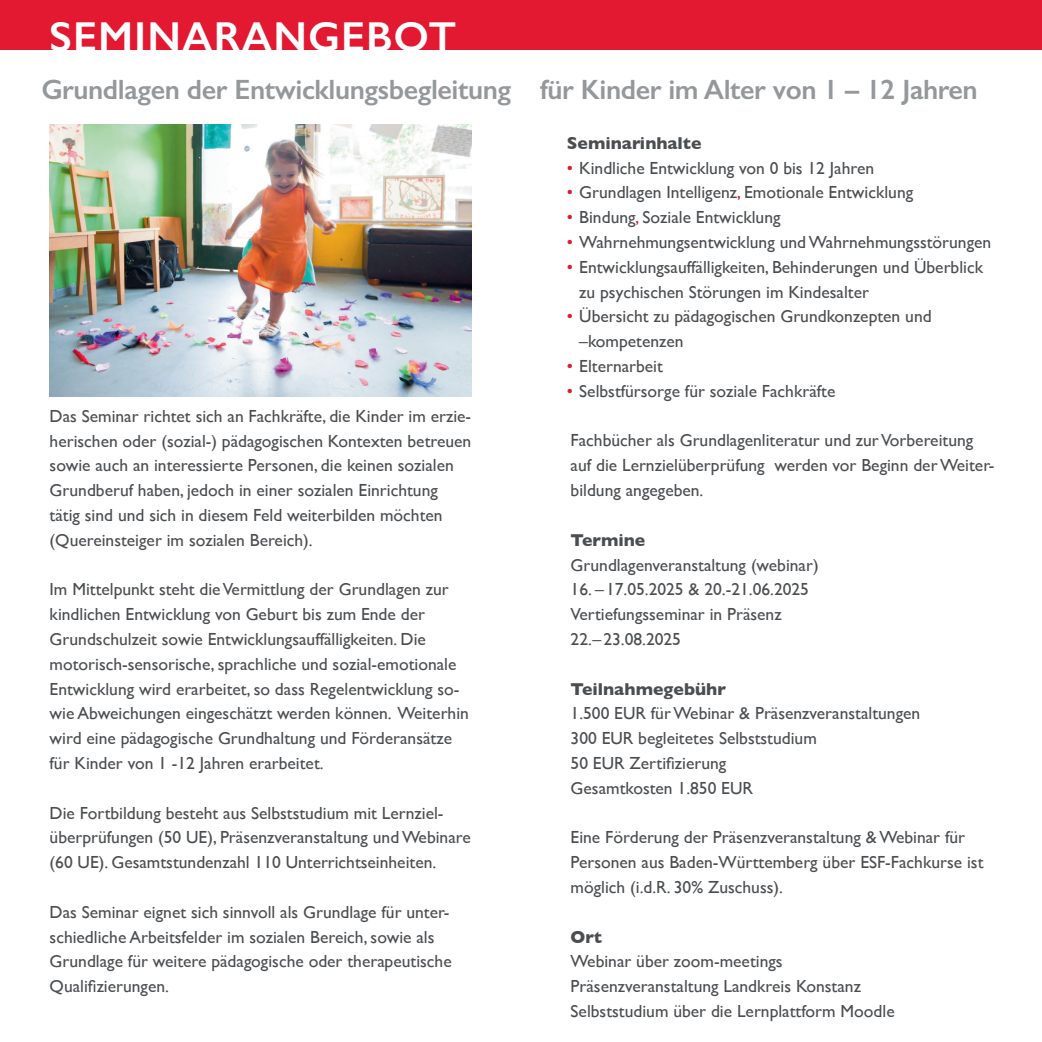
<style>
.page{position:relative;width:1042px;height:1042px;background:#fff}
.page>*{position:absolute;margin:0;border:0;box-sizing:border-box;transform-origin:0 0}
.t1{font:600 42px "Gill Sans";letter-spacing:.025em;color:#fff}
.t2{font:600 28px "Gill Sans";letter-spacing:-.015em;color:#94989b}
.t3{font:17.5px/24.8px "Gill Sans";color:#4b4e51}
.t4{font:700 17.5px "Gill Sans";color:#4b4e51}
.s1{color:#e21930}
</style>
<div class="page">
<img style="left:50px;top:124px;width:421px;height:273px">
<div style="left:0;top:0;width:1042px;height:50px;background:#e21930"></div>
<h1 class="t1" style="left:50px;top:11px;width:408px">Seminarangebot</h1>
<h2 class="t2" style="left:41px;top:73px;width:938px">Grundlagen der Entwicklungsbegleitung für Kinder im Alter von 1 – 12 Jahren</h2>
<p class="t3" style="left:50px;top:403px;width:423px">Das Seminar richtet sich an Fachkräfte, die Kinder im erzie&shy;herischen oder (sozial-) pädagogischen Kontexten betreuen sowie auch an interessierte Personen, die keinen sozialen Grundberuf haben, jedoch in einer sozialen Einrichtung tätig sind und sich in diesem Feld weiterbilden möchten (Quereinsteiger im sozialen Bereich).</p>
<p class="t3" style="left:50px;top:577px;width:421px">Im Mittelpunkt steht die Vermittlung der Grundlagen zur kindlichen Entwicklung von Geburt bis zum Ende der Grundschulzeit sowie Entwicklungsauffälligkeiten. Die motorisch-sensorische, sprachliche und sozial-emotionale Entwicklung wird erarbeitet, so dass Regelentwicklung so&shy;wie Abweichungen eingeschätzt werden können. Weiterhin wird eine pädagogische Grundhaltung und Förderansätze für Kinder von 1 -12 Jahren erarbeitet.</p>
<p class="t3" style="left:50px;top:800px;width:423px">Die Fortbildung besteht aus Selbststudium mit Lernziel&shy;überprüfungen (50 UE), Präsenzveranstaltung und Webinare (60 UE). Gesamtstundenzahl 110 Unterrichtseinheiten.</p>
<p class="t3" style="left:50px;top:899px;width:404px">Das Seminar eignet sich sinnvoll als Grundlage für unter&shy;schiedliche Arbeitsfelder im sozialen Bereich, sowie als Grundlage für weitere pädagogische oder therapeutische Qualifizierungen.</p>
<p class="t4" style="left:567px;top:129px;width:136px">Seminarinhalte</p>
<p class="t3" style="left:567px;top:155px;width:309px"><span class="s1">•</span> Kindliche Entwicklung von 0 bis 12 Jahren</p>
<p class="t3" style="left:567px;top:180px;width:348px"><span class="s1">•</span> Grundlagen Intelligenz<span class="s1">,</span> Emotionale Entwicklung</p>
<p class="t3" style="left:567px;top:205px;width:215px"><span class="s1">•</span> Bindung<span class="s1">,</span> Soziale Entwicklung</p>
<p class="t3" style="left:567px;top:229px;width:426px"><span class="s1">•</span> Wahrnehmungsentwicklung und Wahrnehmungsstörungen</p>
<p class="t3" style="left:579px;top:254px;width:405px;text-indent:-12px"><span class="s1">•</span> Entwicklungsauffälligkeiten, Behinderungen und Überblick zu psychischen Störungen im Kindesalter</p>
<p class="t3" style="left:579px;top:304px;width:354px;text-indent:-12px"><span class="s1">•</span> Übersicht zu pädagogischen Grundkonzepten und –kompetenzen</p>
<p class="t3" style="left:567px;top:353px;width:98px"><span class="s1">•</span> Elternarbeit</p>
<p class="t3" style="left:567px;top:378px;width:270px"><span class="s1">•</span> Selbstfürsorge für soziale Fachkräfte</p>
<p class="t3" style="left:570px;top:428px;width:424px">Fachbücher als Grundlagenliteratur und zur Vorbereitung auf die Lernzielüberprüfung werden vor Beginn der Weiter&shy;bildung angegeben.</p>
<p class="t4" style="left:570px;top:526px;width:76px">Termine</p>
<p class="t3" style="left:570px;top:552px;width:249px">Grundlagenveranstaltung (webinar)</p>
<p class="t3" style="left:570px;top:577px;width:240px">16. –17.05.2025 &amp; 20.-21.06.2025<br>Vertiefungsseminar in Präsenz<br>22.–23.08.2025</p>
<p class="t4" style="left:570px;top:675px;width:157px">Teilnahmegebühr</p>
<p class="t3" style="left:570px;top:701px;width:351px">1.500 EUR für Webinar &amp; Präsenzveranstaltungen<br>300 EUR begleitetes Selbststudium<br>50 EUR Zertifizierung<br>Gesamtkosten 1.850 EUR</p>
<p class="t3" style="left:570px;top:825px;width:414px">Eine Förderung der Präsenzveranstaltung &amp; Webinar für<br>Personen aus Baden-Württemberg über ESF-Fachkurse ist möglich (i.d.R. 30% Zuschuss).</p>
<p class="t4" style="left:570px;top:923px;width:33px">Ort</p>
<p class="t3" style="left:570px;top:949px;width:326px">Webinar über zoom-meetings<br>Präsenzveranstaltung Landkreis Konstanz<br>Selbststudium über die Lernplattform Moodle</p>
</div>
